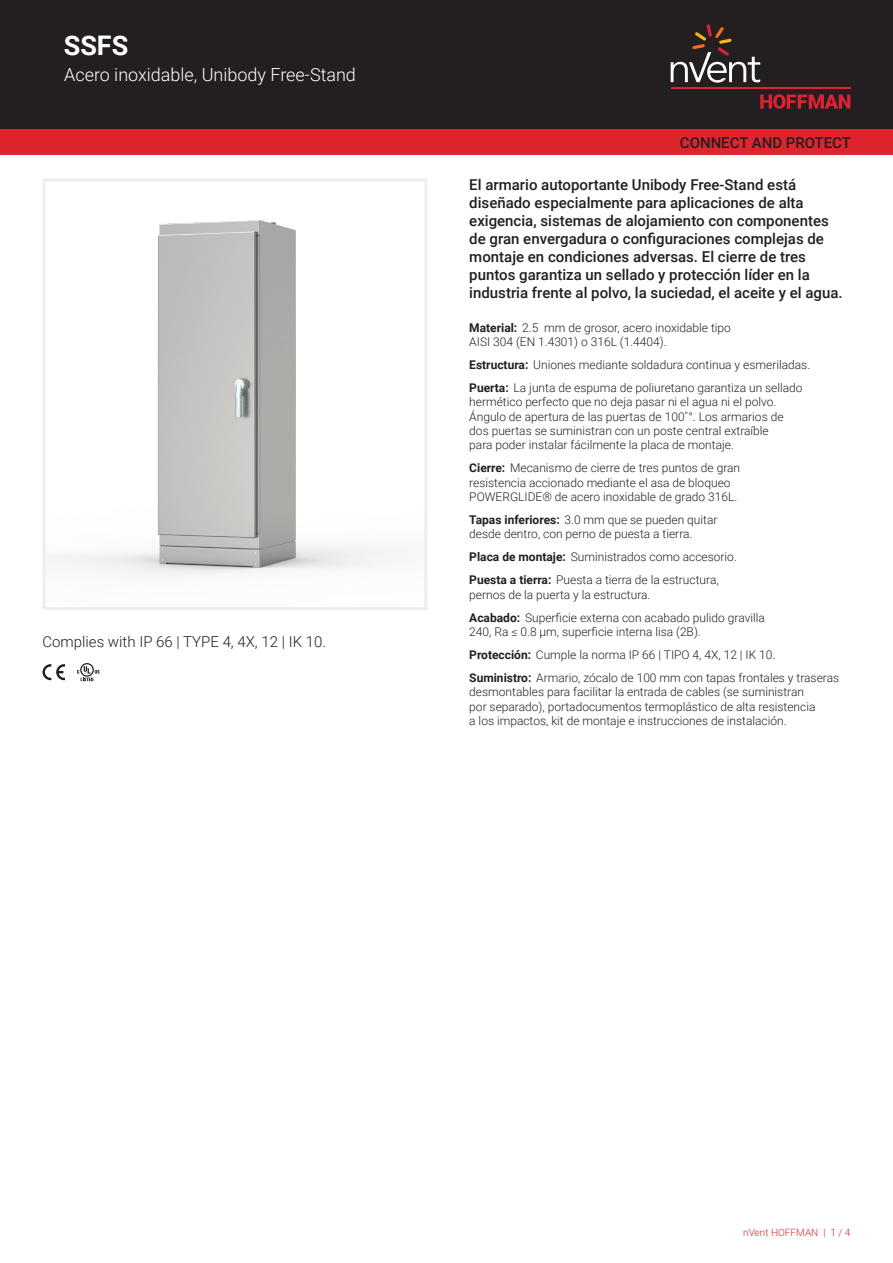
<style>
.page{position:relative;width:893px;height:1263px;background:#fff}
.page>*{position:absolute;margin:0;border:0;box-sizing:border-box;transform-origin:0 0}
.t1{font:700 27px "Roboto";color:#fff}
.t2{font:300 18px "Roboto";color:#fff}
.t3{font:500 15px/18px "Roboto";color:#231f20}
.t4{font:300 15px "Roboto";color:#231f20}
.t5{font:300 12px/14.4px "Roboto";color:#231f20}
.t6{font:300 10.05px "Roboto";color:#de252e}
.s1{font-weight:700}
</style>
<div class="page">
<div style="left:0;top:0;width:893px;height:129px;background:#231f20"></div>
<svg style="left:760px;top:94px;width:90px;height:15px"></svg>
<hr style="left:671px;top:88px;width:179px;height:1px;background:#db2230">
<svg style="left:671px;top:24px;width:89px;height:59px"></svg>
<div style="left:0;top:129px;width:893px;height:26px;background:#de252e"></div>
<img style="left:53px;top:220px;width:342px;height:355px">
<div style="left:43px;top:179px;width:384px;height:431px;border:3px solid #eeeeef"></div>
<svg style="left:43px;top:664px;width:22px;height:16px"></svg>
<svg style="left:77px;top:663px;width:23px;height:18px"></svg>
<h1 class="t1" style="left:64px;top:26px;width:66px">SSFS</h1>
<h2 class="t2" style="left:64px;top:62px;width:293px">Acero inoxidable, Unibody Free-Stand</h2>
<p class="t4" style="left:43px;top:631px;width:285px">Complies with IP 66 | TYPE 4, 4X, 12 | IK 10.</p>
<p class="t3" style="left:680px;top:133px;width:173px">CONNECT AND PROTECT</p>
<p class="t3" style="left:469px;top:175px;width:375px">El armario autoportante Unibody Free-Stand está diseñado especialmente para aplicaciones de alta exigencia, sistemas de alojamiento con componentes de gran envergadura o configuraciones complejas de montaje en condiciones adversas. El cierre de tres puntos garantiza un sellado y protección líder en la industria frente al polvo, la suciedad, el aceite y el agua.</p>
<p class="t5" style="left:469px;top:320px;width:263px"><span class="s1">Material:</span> 2.5 mm de grosor, acero inoxidable tipo<br>AISI 304 (EN 1.4301) o 316L (1.4404).</p>
<p class="t5" style="left:469px;top:353px;width:342px;line-height:23px"><span class="s1">Estructura:</span> Uniones mediante soldadura continua y esmeriladas.<br><span class="s1">Puerta:</span> La junta de espuma de poliuretano garantiza un sellado</p>
<p class="t5" style="left:469px;top:394px;width:316px">hermético perfecto que no deja pasar ni el agua ni el polvo.<br>Ángulo de apertura de las puertas de 100˚°. Los armarios de dos puertas se suministran con un poste central extraíble para poder instalar fácilmente la placa de montaje.</p>
<p class="t5" style="left:469px;top:460px;width:272px"><span class="s1">Cierre:</span> Mecanismo de cierre de tres puntos de gran resistencia accionado mediante el asa de bloqueo<br>POWERGLIDE® de acero inoxidable de grado 316L.</p>
<p class="t5" style="left:469px;top:512px;width:250px"><span class="s1">Tapas inferiores:</span> 3.0 mm que se pueden quitar desde dentro, con perno de puesta a tierra.</p>
<p class="t5" style="left:469px;top:545px;width:269px;line-height:23px"><span class="s1">Placa de montaje:</span> Suministrados como accesorio.<br><span class="s1">Puesta a tierra:</span> Puesta a tierra de la estructura,</p>
<p class="t5" style="left:469px;top:582px;width:297px;line-height:23px">pernos de la puerta y la estructura.<br><span class="s1">Acabado:</span> Superficie externa con acabado pulido gravilla</p>
<p class="t5" style="left:469px;top:620px;width:371px;line-height:23px">240, Ra ≤ 0.8 µm, superficie interna lisa (2B).<br><span class="s1">Protección:</span> Cumple la norma IP 66 | TIPO 4, 4X, 12 | IK 10.<br><span class="s1">Suministro:</span> Armario, zócalo de 100 mm con tapas frontales y traseras</p>
<p class="t5" style="left:469px;top:684px;width:348px">desmontables para facilitar la entrada de cables (se suministran por separado), portadocumentos termoplástico de alta resistencia a los impactos, kit de montaje e instrucciones de instalación.</p>
<p class="t6" style="left:743px;top:1226px;width:109px">nVent HOFFMAN | 1 / 4</p>
</div>
